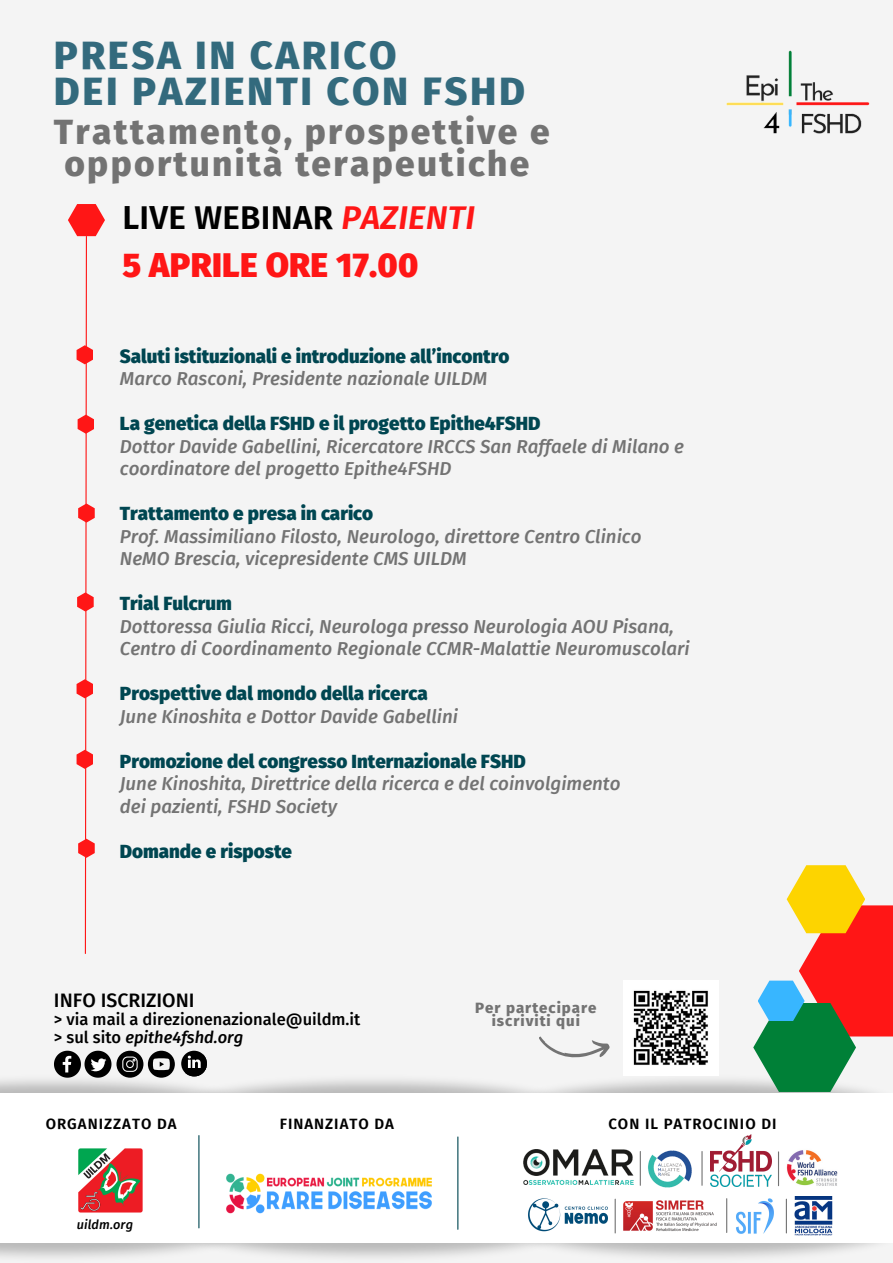
<style>
.page{position:relative;width:893px;height:1263px;background:#f4f4f4}
.page>*{position:absolute;margin:0;border:0;box-sizing:border-box;transform-origin:0 0}
.t1{font:800 39.75px/36px "Fira Sans";letter-spacing:.065em;color:#336a7d}
.t2{font:800 35.25px/32.1px "Fira Sans";letter-spacing:.065em;color:#737373}
.t3{font:900 33.75px "Fira Sans";letter-spacing:.01em;color:#ff1616}
.t4{font:600 33px "Fira Sans";letter-spacing:.01em;color:#000}
.t5{font:500 19.5px "Fira Sans";color:#000}
.t6{font:italic 500 18.75px/22.5px "Fira Sans";color:#737373}
.t7{font:900 18.75px "Fira Sans";color:#004651}
.t8{font:500 16.5px/17.5px "Fira Sans";color:#000}
.t9{font:600 15px "Fira Sans";letter-spacing:.065em;color:#000}
.t10{font:800 15px/13.5px "Fira Sans";letter-spacing:.065em;color:#737373;text-align:center}
.t11{font:italic 500 12.75px "Fira Sans";letter-spacing:.01em;color:#000}
.s1{font-style:italic;color:#ff1616}
.s2{font-style:italic}
</style>
<div class="page">
<div style="left:0;top:1093px;width:260px;height:150px;background:#fff"></div>
<div style="left:500px;top:1093px;width:393px;height:150px;background:#fff"></div>
<div style="left:167px;top:1093px;width:413px;height:150px;background:#fff"></div>
<div style="left:799px;top:905px;width:94px;height:131px;background:#ff1616"></div>
<svg style="left:753px;top:980px;width:103px;height:112px"></svg>
<svg style="left:786px;top:865px;width:79px;height:68px"></svg>
<img style="left:78px;top:1149px;width:64px;height:63px">
<img style="left:726px;top:50px;width:144px;height:84px">
<img style="left:226px;top:1173px;width:206px;height:41px">
<hr style="left:198px;top:1135px;width:1px;height:93px;background:#004651">
<hr style="left:457px;top:1137px;width:1px;height:92px;background:#004651">
<svg style="left:54px;top:1051px;width:121px;height:27px"></svg>
<div style="left:181px;top:1051px;width:26px;height:25px;background:#000;border-radius:50%"></div>
<svg style="left:185px;top:1054px;width:23px;height:24px"></svg>
<svg style="left:68px;top:204px;width:37px;height:750px"></svg>
<svg style="left:538px;top:1036px;width:72px;height:24px"></svg>
<img style="left:623px;top:981px;width:96px;height:95px">
<hr style="left:614px;top:1199px;width:2px;height:34px;background:#737373">
<img style="left:528px;top:1198px;width:79px;height:34px">
<hr style="left:726px;top:1199px;width:1px;height:33px;background:#737373">
<img style="left:623px;top:1200px;width:94px;height:31px">
<img style="left:523px;top:1149px;width:110px;height:35px">
<img style="left:633px;top:1150px;width:70px;height:38px">
<img style="left:710px;top:1135px;width:62px;height:51px">
<hr style="left:640px;top:1151px;width:1px;height:34px;background:#737373">
<hr style="left:701px;top:1151px;width:1px;height:34px;background:#737373">
<img style="left:786px;top:1150px;width:52px;height:36px">
<hr style="left:778px;top:1152px;width:1px;height:34px;background:#737373">
<img style="left:736px;top:1198px;width:38px;height:36px">
<hr style="left:786px;top:1199px;width:1px;height:34px;background:#737373">
<img style="left:794px;top:1196px;width:39px;height:39px">
<h1 class="t1" style="left:54px;top:37px;width:472px">PRESA IN CARICO<br>DEI PAZIENTI CON FSHD</h1>
<h2 class="t2" style="left:54px;top:116px;width:497px">Trattamento, prospettive e opportunità terapeutiche</h2>
<h3 class="t4" style="left:122px;top:198px;width:354px">LIVE WEBINAR <span class="s1">PAZIENTI</span></h3>
<h3 class="t3" style="left:122px;top:245px;width:297px">5 APRILE ORE 17.00</h3>
<p class="t7" style="left:120px;top:345px;width:391px">Saluti istituzionali e introduzione all’incontro</p>
<p class="t6" style="left:120px;top:368px;width:369px">Marco Rasconi, Presidente nazionale UILDM</p>
<p class="t7" style="left:120px;top:413px;width:422px">La genetica della FSHD e il progetto Epithe4FSHD</p>
<p class="t6" style="left:120px;top:435px;width:566px">Dottor Davide Gabellini, Ricercatore IRCCS San Raffaele di Milano e coordinatore del progetto Epithe4FSHD</p>
<p class="t7" style="left:120px;top:503px;width:255px">Trattamento e presa in carico</p>
<p class="t6" style="left:120px;top:525px;width:523px">Prof. Massimiliano Filosto, Neurologo, direttore Centro Clinico<br>NeMO Brescia, vicepresidente CMS UILDM</p>
<p class="t7" style="left:120px;top:593px;width:113px">Trial Fulcrum</p>
<p class="t6" style="left:120px;top:615px;width:571px">Dottoressa Giulia Ricci, Neurologa presso Neurologia AOU Pisana,<br>Centro di Coordinamento Regionale CCMR-Malattie Neuromuscolari</p>
<p class="t7" style="left:120px;top:683px;width:309px">Prospettive dal mondo della ricerca</p>
<p class="t6" style="left:120px;top:705px;width:339px">June Kinoshita e Dottor Davide Gabellini</p>
<p class="t7" style="left:120px;top:750px;width:407px">Promozione del congresso Internazionale FSHD</p>
<p class="t6" style="left:120px;top:773px;width:502px">June Kinoshita, Direttrice della ricerca e del coinvolgimento dei pazienti, FSHD Society</p>
<p class="t7" style="left:120px;top:840px;width:174px">Domande e risposte</p>
<p class="t5" style="left:54px;top:988px;width:142px">INFO ISCRIZIONI</p>
<p class="t8" style="left:54px;top:1011px;width:308px">&gt; via mail a direzionenazionale@uildm.it &gt; sul sito <span class="s2">epithe4fshd.org</span></p>
<p class="t9" style="left:46px;top:1115px;width:132px">ORGANIZZATO DA</p>
<p class="t9" style="left:280px;top:1115px;width:116px">FINANZIATO DA</p>
<p class="t11" style="left:77px;top:1217px;width:58px">uildm.org</p>
<p class="t10" style="left:475px;top:1001px;width:123px">Per partecipare iscriviti qui</p>
<p class="t9" style="left:608px;top:1115px;width:170px">CON IL PATROCINIO DI</p>
</div>
